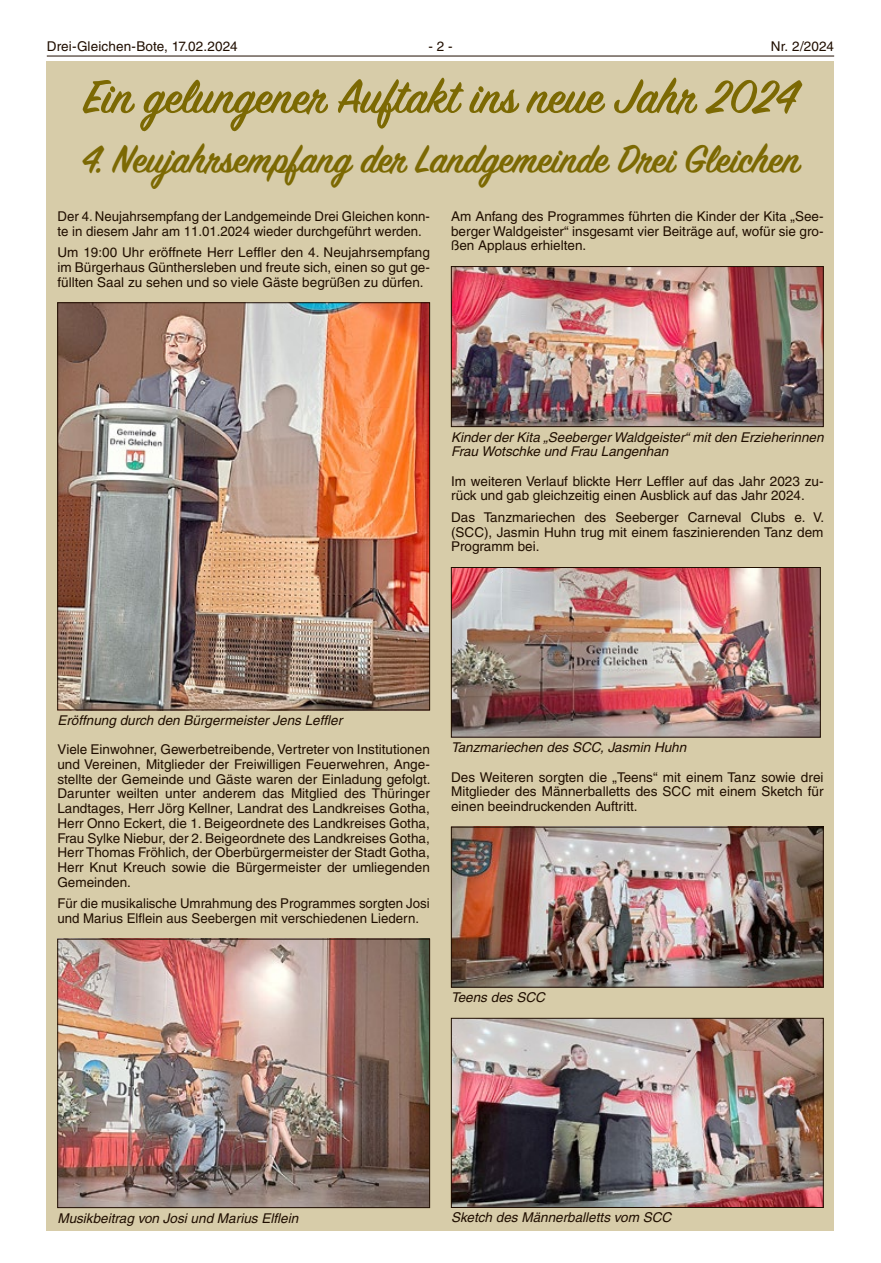
<style>
.page{position:relative;width:881px;height:1263px;background:#fff}
.page>*{position:absolute;margin:0;border:0;box-sizing:border-box;transform-origin:0 0}
.t1{font:600 52.5px "Sign Painter House Script";color:#7c6903}
.t2{font:600 43.5px "Sign Painter House Script";color:#7c6903}
.t3{font:13.5px/14.7px "Helvetica LT";color:#200e00;text-align:justify}
.t4{font:italic 13.5px/14.7px "Helvetica LT";color:#200e00}
</style>
<div class="page">
<hr style="left:47px;top:56px;width:786px;height:1px;background:#200e00">
<div style="left:47px;top:62px;width:786px;height:1169px;background:#d7cca9"></div>
<img style="left:59px;top:304px;width:368px;height:404px">
<div style="left:57px;top:302px;width:372px;height:408px;border:1px solid #200e00"></div>
<img style="left:59px;top:941px;width:368px;height:265px">
<div style="left:57px;top:939px;width:372px;height:269px;border:1px solid #200e00"></div>
<img style="left:453px;top:268px;width:368px;height:157px">
<div style="left:451px;top:266px;width:372px;height:161px;border:1px solid #200e00"></div>
<img style="left:453px;top:569px;width:365px;height:166px">
<div style="left:451px;top:567px;width:369px;height:170px;border:1px solid #200e00"></div>
<img style="left:453px;top:829px;width:368px;height:156px">
<div style="left:451px;top:827px;width:372px;height:160px;border:1px solid #200e00"></div>
<img style="left:453px;top:1020px;width:368px;height:186px">
<div style="left:451px;top:1018px;width:372px;height:190px;border:1px solid #200e00"></div>
<p class="t3" style="left:47px;top:39px;width:192px">Drei-Gleichen-Bote, 17.02.2024</p>
<p class="t3" style="left:428px;top:39px;width:26px">- 2 -</p>
<p class="t3" style="left:770px;top:39px;width:64px">Nr. 2/2024</p>
<h1 class="t1" style="left:84px;top:65px;width:713px">Ein gelungener Auftakt ins neue Jahr 2024</h1>
<h2 class="t2" style="left:81px;top:133px;width:720px">4. Neujahrsempfang der Landgemeinde Drei Gleichen</h2>
<p class="t3" style="left:57px;top:209px;width:374px">Der 4. Neujahrsempfang der Landgemeinde Drei Gleichen konn&shy;te in diesem Jahr am 11.01.2024 wieder durchgeführt werden.</p>
<p class="t3" style="left:57px;top:245px;width:374px">Um 19:00 Uhr eröffnete Herr Leffler den 4. Neujahrsempfang im Bürgerhaus Günthersleben und freute sich, einen so gut ge&shy;füllten Saal zu sehen und so viele Gäste begrüßen zu dürfen.</p>
<p class="t3" style="left:451px;top:209px;width:374px">Am Anfang des Programmes führten die Kinder der Kita „See&shy;berger Waldgeister“ insgesamt vier Beiträge auf, wofür sie gro&shy;ßen Applaus erhielten.</p>
<p class="t4" style="left:451px;top:429px;width:374px">Kinder der Kita „Seeberger Waldgeister“ mit den Erzieherinnen<br>Frau Wotschke und Frau Langenhan</p>
<p class="t3" style="left:451px;top:474px;width:374px">Im weiteren Verlauf blickte Herr Leffler auf das Jahr 2023 zu&shy;rück und gab gleichzeitig einen Ausblick auf das Jahr 2024.</p>
<p class="t3" style="left:451px;top:510px;width:374px">Das Tanzmariechen des Seeberger Carneval Clubs e. V. (SCC), Jasmin Huhn trug mit einem faszinierenden Tanz dem Programm bei.</p>
<p class="t4" style="left:57px;top:713px;width:286px">Eröffnung durch den Bürgermeister Jens Leffler</p>
<p class="t3" style="left:57px;top:742px;width:374px">Viele Einwohner, Gewerbetreibende, Vertreter von Institutionen und Vereinen, Mitglieder der Freiwilligen Feuerwehren, Ange&shy;stellte der Gemeinde und Gäste waren der Einladung gefolgt.<br>Darunter weilten unter anderem das Mitglied des Thüringer Landtages, Herr Jörg Kellner, Landrat des Landkreises Gotha, Herr Onno Eckert, die 1. Beigeordnete des Landkreises Gotha, Frau Sylke Niebur, der 2. Beigeordnete des Landkreises Gotha, Herr Thomas Fröhlich, der Oberbürgermeister der Stadt Gotha, Herr Knut Kreuch sowie die Bürgermeister der umliegenden Gemeinden.</p>
<p class="t3" style="left:57px;top:896px;width:374px">Für die musikalische Umrahmung des Programmes sorgten Josi und Marius Elflein aus Seebergen mit verschiedenen Liedern.</p>
<p class="t4" style="left:451px;top:740px;width:236px">Tanzmariechen des SCC, Jasmin Huhn</p>
<p class="t3" style="left:451px;top:769px;width:374px">Des Weiteren sorgten die „Teens“ mit einem Tanz sowie drei Mitglieder des Männerballetts des SCC mit einem Sketch für einen beeindruckenden Auftritt.</p>
<p class="t4" style="left:451px;top:990px;width:95px">Teens des SCC</p>
<p class="t4" style="left:57px;top:1210px;width:242px">Musikbeitrag von Josi und Marius Elflein</p>
<p class="t4" style="left:451px;top:1210px;width:221px">Sketch des Männerballetts vom SCC</p>
</div>
